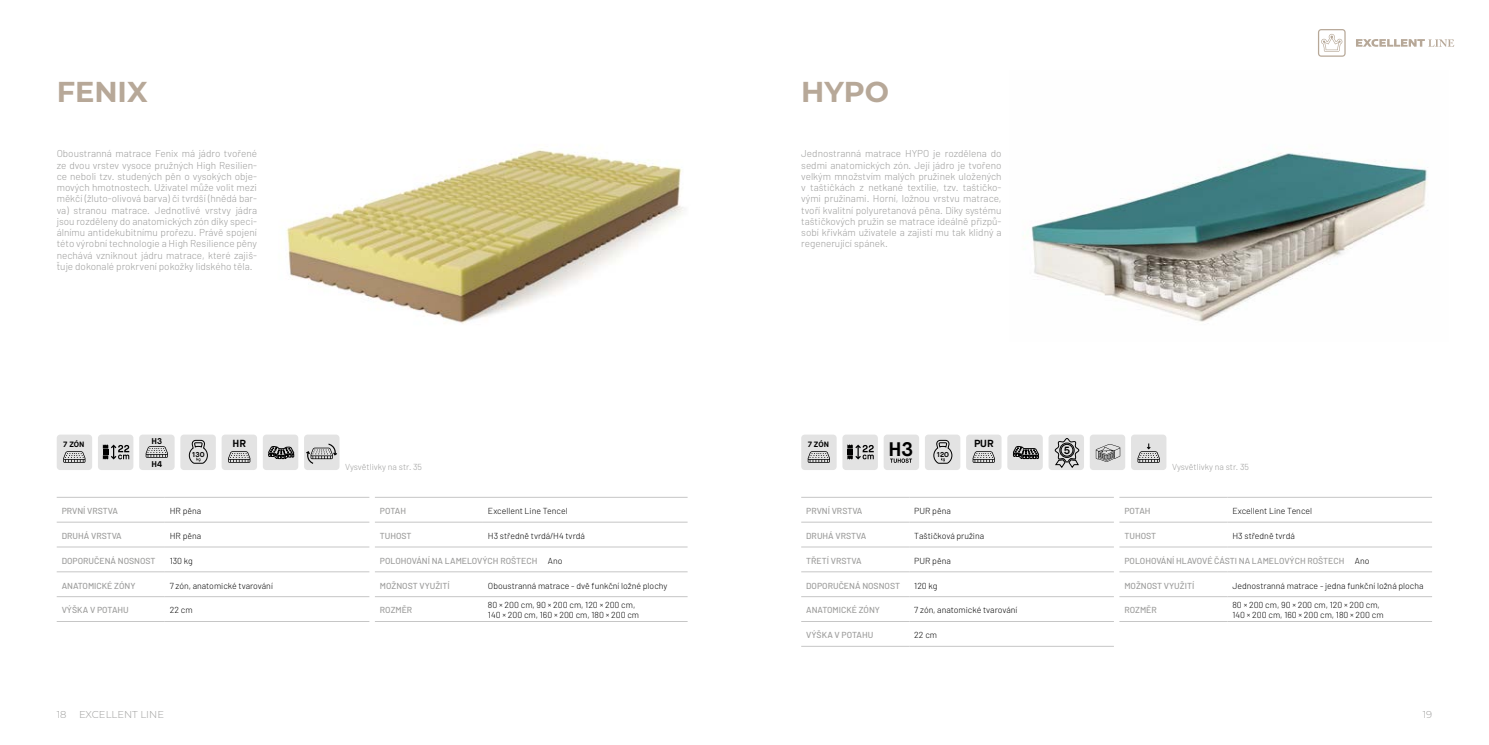
<style>
.page{position:relative;width:1489px;height:745px;background:#fff}
.page>*{position:absolute;margin:0;border:0;box-sizing:border-box;transform-origin:0 0}
.t1{font:700 28.75px "Montserrat";color:#b7a898}
.t2{font:700 19.62px "Maison Neue";color:#000}
.t3{font:700 10.38px "Maison Neue";color:#000}
.t4{font:700 10.25px "Maison Neue";color:#000}
.t5{font:300 10px/11.2px "Barlow";color:#9d9d9c;text-align:justify}
.t6{font:300 10px "Montserrat";color:#9d9d9c}
.t7{font:300 8.75px/10px "Barlow";color:#000}
.t8{font:500 8.75px "Barlow";color:#9d9d9c}
.t9{font:300 8.75px "Barlow";color:#9d9d9c}
.t10{font:700 8.38px "Maison Neue";color:#000}
.t11{font:700 7.75px "Maison Neue";color:#000}
.t12{font:700 7.12px "Maison Neue";color:#000}
.s1{font-weight:300;color:#000}
</style>
<div class="page">
<hr style="left:57px;top:521px;width:108px;height:1px;background:#c6c6c6">
<hr style="left:165px;top:521px;width:204px;height:1px;background:#c6c6c6">
<hr style="left:57px;top:546px;width:108px;height:1px;background:#c6c6c6">
<hr style="left:165px;top:546px;width:204px;height:1px;background:#c6c6c6">
<hr style="left:57px;top:571px;width:108px;height:1px;background:#c6c6c6">
<hr style="left:165px;top:571px;width:204px;height:1px;background:#c6c6c6">
<hr style="left:57px;top:596px;width:108px;height:1px;background:#c6c6c6">
<hr style="left:165px;top:596px;width:204px;height:1px;background:#c6c6c6">
<hr style="left:57px;top:620px;width:108px;height:1px;background:#c6c6c6">
<hr style="left:165px;top:620px;width:204px;height:1px;background:#c6c6c6">
<hr style="left:57px;top:496px;width:108px;height:1px;background:#c6c6c6">
<hr style="left:165px;top:496px;width:204px;height:1px;background:#c6c6c6">
<hr style="left:801px;top:521px;width:108px;height:1px;background:#c6c6c6">
<hr style="left:909px;top:521px;width:204px;height:1px;background:#c6c6c6">
<hr style="left:801px;top:546px;width:108px;height:1px;background:#c6c6c6">
<hr style="left:909px;top:546px;width:204px;height:1px;background:#c6c6c6">
<hr style="left:801px;top:571px;width:108px;height:1px;background:#c6c6c6">
<hr style="left:909px;top:571px;width:204px;height:1px;background:#c6c6c6">
<hr style="left:801px;top:596px;width:108px;height:1px;background:#c6c6c6">
<hr style="left:909px;top:596px;width:204px;height:1px;background:#c6c6c6">
<hr style="left:801px;top:620px;width:108px;height:1px;background:#c6c6c6">
<hr style="left:909px;top:620px;width:204px;height:1px;background:#c6c6c6">
<hr style="left:801px;top:645px;width:108px;height:1px;background:#c6c6c6">
<hr style="left:909px;top:645px;width:204px;height:1px;background:#c6c6c6">
<hr style="left:801px;top:496px;width:108px;height:1px;background:#c6c6c6">
<hr style="left:909px;top:496px;width:204px;height:1px;background:#c6c6c6">
<hr style="left:375px;top:496px;width:108px;height:1px;background:#c6c6c6">
<hr style="left:483px;top:496px;width:204px;height:1px;background:#c6c6c6">
<hr style="left:375px;top:521px;width:108px;height:1px;background:#c6c6c6">
<hr style="left:483px;top:521px;width:204px;height:1px;background:#c6c6c6">
<hr style="left:375px;top:546px;width:108px;height:1px;background:#c6c6c6">
<hr style="left:483px;top:546px;width:204px;height:1px;background:#c6c6c6">
<hr style="left:375px;top:571px;width:108px;height:1px;background:#c6c6c6">
<hr style="left:483px;top:571px;width:204px;height:1px;background:#c6c6c6">
<hr style="left:375px;top:596px;width:108px;height:1px;background:#c6c6c6">
<hr style="left:483px;top:596px;width:204px;height:1px;background:#c6c6c6">
<hr style="left:375px;top:620px;width:108px;height:1px;background:#c6c6c6">
<hr style="left:483px;top:620px;width:204px;height:1px;background:#c6c6c6">
<hr style="left:1119px;top:496px;width:108px;height:1px;background:#c6c6c6">
<hr style="left:1227px;top:496px;width:204px;height:1px;background:#c6c6c6">
<hr style="left:1119px;top:521px;width:108px;height:1px;background:#c6c6c6">
<hr style="left:1227px;top:521px;width:204px;height:1px;background:#c6c6c6">
<hr style="left:1119px;top:546px;width:108px;height:1px;background:#c6c6c6">
<hr style="left:1227px;top:546px;width:204px;height:1px;background:#c6c6c6">
<hr style="left:1119px;top:571px;width:108px;height:1px;background:#c6c6c6">
<hr style="left:1227px;top:571px;width:204px;height:1px;background:#c6c6c6">
<hr style="left:1119px;top:596px;width:108px;height:1px;background:#c6c6c6">
<hr style="left:1227px;top:596px;width:204px;height:1px;background:#c6c6c6">
<hr style="left:1119px;top:620px;width:108px;height:1px;background:#c6c6c6">
<hr style="left:1227px;top:620px;width:204px;height:1px;background:#c6c6c6">
<img style="left:286px;top:149px;width:397px;height:175px">
<img style="left:1031px;top:153px;width:397px;height:169px">
<svg style="left:1356px;top:39px;width:98px;height:8px"></svg>
<svg style="left:1318px;top:29px;width:27px;height:28px"></svg>
<svg style="left:57px;top:434px;width:35px;height:35px"></svg>
<svg style="left:801px;top:434px;width:35px;height:35px"></svg>
<svg style="left:98px;top:434px;width:35px;height:35px"></svg>
<svg style="left:842px;top:434px;width:35px;height:35px"></svg>
<svg style="left:884px;top:434px;width:76px;height:35px;background:#d9d9d9"></svg>
<svg style="left:139px;top:434px;width:118px;height:35px;background:#d7d7d7"></svg>
<svg style="left:966px;top:434px;width:35px;height:35px"></svg>
<svg style="left:263px;top:434px;width:35px;height:35px"></svg>
<svg style="left:1007px;top:434px;width:35px;height:35px"></svg>
<svg style="left:304px;top:434px;width:35px;height:35px"></svg>
<svg style="left:1090px;top:434px;width:76px;height:35px;background:#d4d4d4"></svg>
<svg style="left:1048px;top:434px;width:35px;height:35px"></svg>
<h1 class="t1" style="left:57px;top:71px;width:92px">FENIX</h1>
<p class="t5" style="left:57px;top:148px;width:202px">Oboustranná matrace Fenix má jádro tvořené ze dvou vrstev vysoce pružných High Resilien&shy;ce neboli tzv. studených pěn o vysokých obje&shy;mových hmotnostech. Uživatel může volit mezi měkčí (žluto-olivová barva) či tvrdší (hnědá bar&shy;va) stranou matrace. Jednotlivé vrstvy jádra jsou rozděleny do anatomických zón díky speci&shy;álnímu antidekubitnímu prořezu. Právě spojení této výrobní technologie a High Resilience pěny nechává vzniknout jádru matrace, které zajiš&shy;ťuje dokonalé prokrvení pokožky lidského těla.</p>
<h1 class="t1" style="left:801px;top:71px;width:89px">HYPO</h1>
<p class="t5" style="left:801px;top:148px;width:202px">Jednostranná matrace HYPO je rozdělena do sedmi anatomických zón. Její jádro je tvořeno velkým množstvím malých pružinek uložených v taštičkách z netkané textilie, tzv. taštičko&shy;vými pružinami. Horní, ložnou vrstvu matrace, tvoří kvalitní polyuretanová pěna. Díky systému taštičkových pružin se matrace ideálně přizpů&shy;sobí křivkám uživatele a zajistí mu tak klidný a regenerující spánek.</p>
<p class="t11" style="left:64px;top:438px;width:22px">7 ZÓN</p>
<p class="t10" style="left:151px;top:435px;width:12px">H3</p>
<p class="t11" style="left:808px;top:438px;width:22px">7 ZÓN</p>
<p class="t10" style="left:151px;top:458px;width:12px">H4</p>
<p class="t4" style="left:232px;top:437px;width:15px">HR</p>
<p class="t4" style="left:974px;top:437px;width:21px">PUR</p>
<p class="t9" style="left:345px;top:461px;width:78px">Vysvětlivky na str. 35</p>
<p class="t9" style="left:1172px;top:461px;width:78px">Vysvětlivky na str. 35</p>
<p class="t12" style="left:192px;top:449px;width:14px">13O</p>
<h2 class="t2" style="left:888px;top:436px;width:26px">H3</h2>
<p class="t12" style="left:936px;top:449px;width:14px">12O</p>
<p class="t3" style="left:1063px;top:443px;width:8px">5</p>
<p class="t8" style="left:62px;top:505px;width:58px">PRVNÍ VRSTVA</p>
<p class="t7" style="left:170px;top:505px;width:33px">HR pěna</p>
<p class="t8" style="left:62px;top:530px;width:61px">DRUHÁ VRSTVA</p>
<p class="t7" style="left:170px;top:530px;width:33px">HR pěna</p>
<p class="t8" style="left:62px;top:555px;width:95px">DOPORUČENÁ NOSNOST</p>
<p class="t7" style="left:170px;top:555px;width:25px">130 kg</p>
<p class="t8" style="left:62px;top:579px;width:75px">ANATOMICKÉ ZÓNY</p>
<p class="t7" style="left:170px;top:580px;width:105px">7 zón, anatomické tvarování</p>
<p class="t8" style="left:62px;top:604px;width:69px">VÝŠKA V POTAHU</p>
<p class="t7" style="left:170px;top:604px;width:24px">22 cm</p>
<p class="t8" style="left:380px;top:505px;width:28px">POTAH</p>
<p class="t7" style="left:488px;top:505px;width:81px">Excellent Line Tencel</p>
<p class="t8" style="left:380px;top:530px;width:33px">TUHOST</p>
<p class="t7" style="left:488px;top:530px;width:98px">H3 středně tvrdá/H4 tvrdá</p>
<p class="t8" style="left:380px;top:555px;width:184px">POLOHOVÁNÍ NA LAMELOVÝCH ROŠTECH <span class="s1">Ano</span></p>
<p class="t8" style="left:380px;top:579px;width:71px">MOŽNOST VYUŽITÍ</p>
<p class="t7" style="left:488px;top:580px;width:181px">Oboustranná matrace - dvě funkční ložné plochy</p>
<p class="t8" style="left:380px;top:604px;width:34px">ROZMĚR</p>
<p class="t7" style="left:488px;top:599px;width:153px">80 × 200 cm, 90 × 200 cm, 120 × 200 cm,<br>140 × 200 cm, 160 × 200 cm, 180 × 200 cm</p>
<p class="t8" style="left:806px;top:505px;width:58px">PRVNÍ VRSTVA</p>
<p class="t7" style="left:914px;top:505px;width:38px">PUR pěna</p>
<p class="t8" style="left:806px;top:530px;width:61px">DRUHÁ VRSTVA</p>
<p class="t7" style="left:914px;top:530px;width:71px">Taštičková pružina</p>
<p class="t8" style="left:806px;top:555px;width:57px">TŘETÍ VRSTVA</p>
<p class="t7" style="left:914px;top:555px;width:38px">PUR pěna</p>
<p class="t8" style="left:806px;top:579px;width:95px">DOPORUČENÁ NOSNOST</p>
<p class="t7" style="left:914px;top:580px;width:25px">120 kg</p>
<p class="t8" style="left:806px;top:604px;width:75px">ANATOMICKÉ ZÓNY</p>
<p class="t7" style="left:914px;top:604px;width:105px">7 zón, anatomické tvarování</p>
<p class="t8" style="left:806px;top:629px;width:69px">VÝŠKA V POTAHU</p>
<p class="t7" style="left:914px;top:629px;width:24px">22 cm</p>
<p class="t8" style="left:1124px;top:505px;width:28px">POTAH</p>
<p class="t7" style="left:1232px;top:505px;width:81px">Excellent Line Tencel</p>
<p class="t8" style="left:1124px;top:530px;width:33px">TUHOST</p>
<p class="t7" style="left:1232px;top:530px;width:64px">H3 středně tvrdá</p>
<p class="t8" style="left:1124px;top:555px;width:247px">POLOHOVÁNÍ HLAVOVÉ ČÁSTI NA LAMELOVÝCH ROŠTECH <span class="s1">Ano</span></p>
<p class="t8" style="left:1124px;top:579px;width:71px">MOŽNOST VYUŽITÍ</p>
<p class="t7" style="left:1232px;top:580px;width:193px">Jednostranná matrace - jedna funkční ložná plocha</p>
<p class="t8" style="left:1124px;top:604px;width:34px">ROZMĚR</p>
<p class="t7" style="left:1232px;top:599px;width:153px">80 × 200 cm, 90 × 200 cm, 120 × 200 cm,<br>140 × 200 cm, 160 × 200 cm, 180 × 200 cm</p>
<p class="t6" style="left:57px;top:706px;width:109px">18 EXCELLENT LINE</p>
<p class="t6" style="left:1422px;top:706px;width:11px">19</p>
</div>
